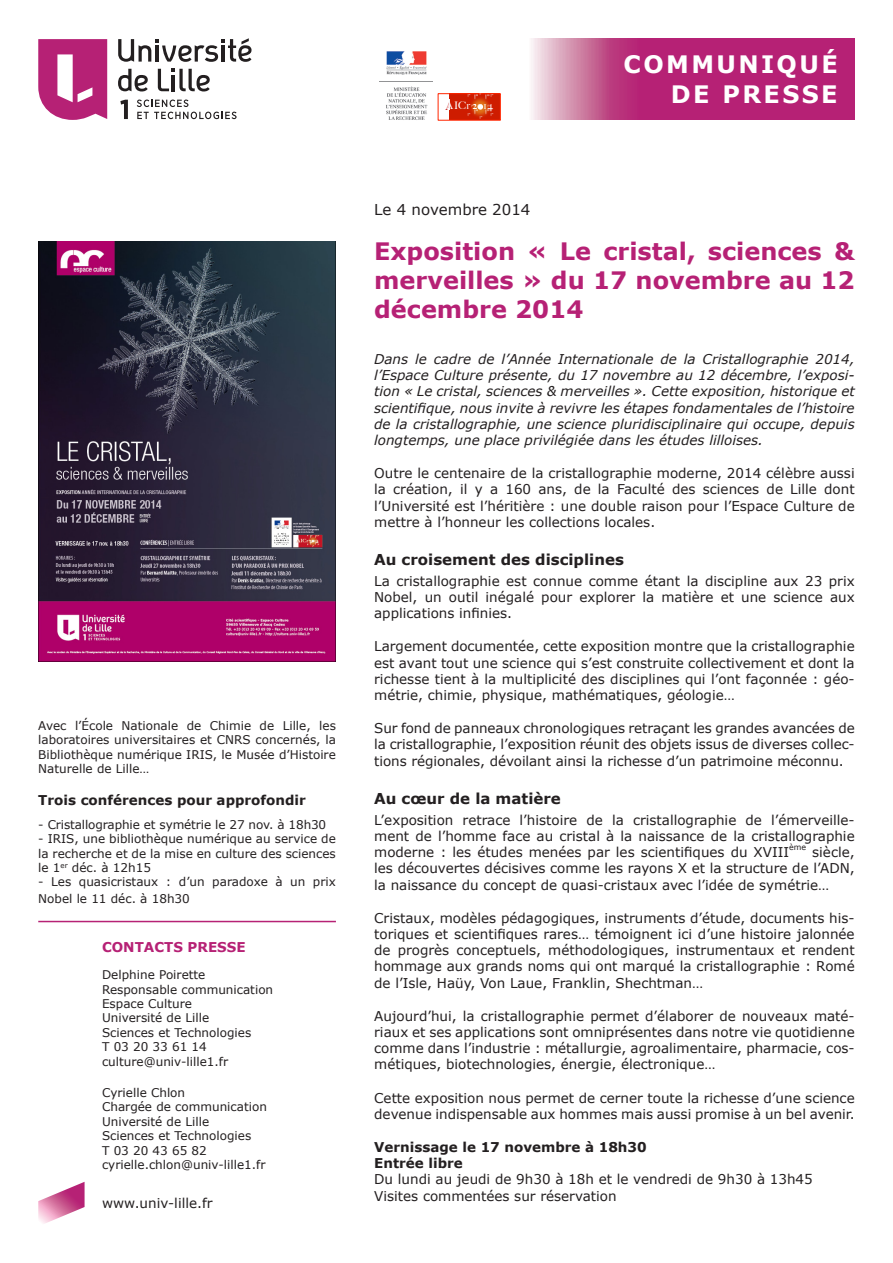
<style>
.page{position:relative;width:893px;height:1263px;background:#fff}
.page>*{position:absolute;margin:0;border:0;box-sizing:border-box;transform-origin:0 0}
.TITRE{font:700 24px/28.8px "Verdana";color:#b62175;text-align:justify}
.TITRE_TÉTIÈRE{font:700 24px/30px "Verdana";letter-spacing:.1em;color:#fff;text-align:right}
.INTER-TITRE{font:700 15px "Verdana";color:#231f20}
.TEXTE_COURANT{font:15px "Verdana";color:#231f20}
.TEXTE_COURANT-2{font:13.5px/16.2px "Verdana";color:#231f20;text-align:justify}
.TEXTE_INTRO{font:italic 13.5px/16.2px "Verdana";color:#231f20;text-align:justify}
.INTER-TITRE-2{font:13.5px/16.2px "Verdana";color:#231f20;text-align:justify}
.TEXTE_BOLD{font:13.5px "Verdana";color:#231f20}
.TEXTE_BOLD-2{font:700 13.5px "Verdana";color:#231f20}
.OURS{font:13.5px "Verdana";color:#231f20}
.TITRE_SOUS-PARTIE{font:700 13.5px "Verdana";color:#b62175}
.TEXTE_BOLD-3{font:12px/14.4px "Verdana";color:#231f20;text-align:justify}
.OURS-2{font:12px/14.4px "Verdana";color:#231f20}
.t1{font:500 10.35px "Big Caslon";letter-spacing:.04em;color:#fff}
.TEXTE_COURANT-3{font:7.8px "Verdana";color:#231f20}
.t2{font:6.6px "Calibri";color:#fff}
.t3{font:4.2px "Calibri";color:#fff}
.t4{font:3.3px "Calibri";color:#fff}
.s1{font-family:"Baskerville";font-weight:400;font-size:11.55px;color:#c00000}
.s2{font-family:"Calibri";font-weight:400;font-size:11.55px;color:#ce1c00}
</style>
<div class="page">
<img style="left:38px;top:241px;width:298px;height:421px">
<img style="left:380px;top:51px;width:53px;height:69px">
<img style="left:438px;top:94px;width:62px;height:26px">
<hr style="left:445px;top:99px;width:4px;height:11px;background:#fff">
<svg style="left:478px;top:104px;width:5px;height:6px"></svg>
<svg style="left:137px;top:100px;width:100px;height:19px"></svg>
<svg style="left:120px;top:100px;width:8px;height:19px"></svg>
<svg style="left:38px;top:39px;width:69px;height:81px"></svg>
<svg style="left:118px;top:69px;width:30px;height:22px"></svg>
<svg style="left:158px;top:69px;width:52px;height:22px"></svg>
<svg style="left:118px;top:38px;width:134px;height:24px"></svg>
<svg style="left:38px;top:1182px;width:47px;height:42px"></svg>
<svg style="left:531px;top:38px;width:324px;height:82px;background:#be4085"></svg>
<hr style="left:38px;top:921px;width:298px;height:1px;background:#b62175">
<p class="TEXTE_BOLD-3" style="left:38px;top:718px;width:299px">Avec l’École Nationale de Chimie de Lille, les laboratoires universitaires et CNRS concernés, la Bibliothèque numérique IRIS, le Musée d’Histoire Naturelle de Lille…</p>
<p class="TEXTE_BOLD-2" style="left:38px;top:792px;width:269px">Trois conférences pour approfondir</p>
<p class="TEXTE_BOLD-3" style="left:38px;top:817px;width:289px">- Cristallographie et symétrie le 27 nov. à 18h30</p>
<p class="TEXTE_BOLD-3" style="left:38px;top:831px;width:299px">- IRIS, une bibliothèque numérique au service de la recherche et de la mise en culture des sciences le 1<sup>er</sup> déc. à 12h15</p>
<p class="TEXTE_BOLD-3" style="left:38px;top:873px;width:299px;line-height:16.2px">- Les quasicristaux : d’un paradoxe à un prix<br>Nobel le 11 déc. à 18h30</p>
<p class="TITRE_SOUS-PARTIE" style="left:102px;top:938px;width:145px">CONTACTS PRESSE</p>
<p class="OURS-2" style="left:102px;top:967px;width:173px">Delphine Poirette<br>Responsable communication</p>
<p class="OURS-2" style="left:102px;top:996px;width:109px">Espace Culture<br>Université de Lille</p>
<p class="OURS-2" style="left:102px;top:1025px;width:151px">Sciences et Technologies</p>
<p class="OURS-2" style="left:102px;top:1039px;width:128px">T 03 20 33 61 14 culture@univ-lille1.fr</p>
<p class="OURS-2" style="left:102px;top:1085px;width:166px">Cyrielle Chlon<br>Chargée de communication<br>Université de Lille</p>
<p class="OURS-2" style="left:102px;top:1128px;width:165px">Sciences et Technologies<br>T 03 20 43 65 82 cyrielle.chlon@univ-lille1.fr</p>
<p class="OURS" style="left:102px;top:1194px;width:112px">www.univ-lille.fr</p>
<p class="t3" style="left:479px;top:91px;width:5px">!"</p>
<p class="t3" style="left:467px;top:93px;width:5px">!"</p>
<p class="t3" style="left:467px;top:112px;width:5px">!"</p>
<p class="t3" style="left:490px;top:93px;width:5px">!"</p>
<p class="t3" style="left:490px;top:112px;width:5px">!"</p>
<p class="t2" style="left:485px;top:93px;width:6px">!"</p>
<p class="t2" style="left:474px;top:93px;width:6px">!"</p>
<p class="t2" style="left:474px;top:107px;width:17px">!" !"</p>
<p class="t1" style="left:445px;top:97px;width:49px"><span class="s1">A</span><span class="s2">"</span>ICr 2 014</p>
<p class="t4" style="left:471px;top:104px;width:4px">!"</p>
<p class="t4" style="left:488px;top:104px;width:4px">!"</p>
<p class="t3" style="left:479px;top:115px;width:5px">!"</p>
<p class="TITRE_TÉTIÈRE" style="left:624px;top:49px;width:216px">COMMUNIQUÉ<br>DE PRESSE</p>
<p class="TEXTE_COURANT" style="left:374px;top:200px;width:158px">Le 4 novembre 2014</p>
<p class="TITRE" style="left:374px;top:236px;width:482px">Exposition « Le cristal, sciences &amp; merveilles » du 17 novembre au 12 décembre 2014</p>
<p class="TEXTE_INTRO" style="left:374px;top:350px;width:482px">Dans le cadre de l’Année Internationale de la Cristallographie 2014, l’Espace Culture présente, du 17 novembre au 12 décembre, l’exposi&shy;tion « Le cristal, sciences &amp; merveilles ». Cette exposition, historique et scientifique, nous invite à revivre les étapes fondamentales de l’histoire de la cristallographie, une science pluridisciplinaire qui occupe, depuis longtemps, une place privilégiée dans les études lilloises.</p>
<p class="INTER-TITRE-2" style="left:374px;top:465px;width:482px">Outre le centenaire de la cristallographie moderne, 2014 célèbre aussi la création, il y a 160 ans, de la Faculté des sciences de Lille dont l’Université est l’héritière : une double raison pour l’Espace Culture de mettre à l’honneur les collections locales.</p>
<p class="INTER-TITRE" style="left:374px;top:550px;width:251px">Au croisement des disciplines</p>
<p class="TEXTE_COURANT-2" style="left:374px;top:572px;width:482px">La cristallographie est connue comme étant la discipline aux 23 prix Nobel, un outil inégalé pour explorer la matière et une science aux applications infinies.</p>
<p class="TEXTE_COURANT-2" style="left:374px;top:638px;width:482px">Largement documentée, cette exposition montre que la cristallographie est avant tout une science qui s’est construite collectivement et dont la richesse tient à la multiplicité des disciplines qui l’ont façonnée : géo&shy;métrie, chimie, physique, mathématiques, géologie…</p>
<p class="TEXTE_COURANT-2" style="left:374px;top:720px;width:482px">Sur fond de panneaux chronologiques retraçant les grandes avancées de la cristallographie, l’exposition réunit des objets issus de diverses collec&shy;tions régionales, dévoilant ainsi la richesse d’un patrimoine méconnu.</p>
<p class="INTER-TITRE" style="left:374px;top:789px;width:188px">Au cœur de la matière</p>
<p class="TEXTE_COURANT-2" style="left:374px;top:811px;width:482px">L’exposition retrace l’histoire de la cristallographie de l’émerveille&shy;ment de l’homme face au cristal à la naissance de la cristallographie moderne : les études menées par les scientifiques du XVIII</p>
<p class="TEXTE_COURANT-3" style="left:789px;top:842px;width:19px">ème</p>
<p class="TEXTE_COURANT-2" style="left:374px;top:844px;width:482px;text-indent:438px">siècle, les découvertes décisives comme les rayons X et la structure de l’ADN, la naissance du concept de quasi-cristaux avec l’idée de symétrie…</p>
<p class="TEXTE_COURANT-2" style="left:374px;top:909px;width:482px">Cristaux, modèles pédagogiques, instruments d’étude, documents his&shy;toriques et scientifiques rares… témoignent ici d’une histoire jalonnée de progrès conceptuels, méthodologiques, instrumentaux et rendent hommage aux grands noms qui ont marqué la cristallographie : Romé de l’Isle, Haüy, Von Laue, Franklin, Shechtman…</p>
<p class="TEXTE_COURANT-2" style="left:374px;top:1007px;width:482px">Aujourd’hui, la cristallographie permet d’élaborer de nouveaux maté&shy;riaux et ses applications sont omniprésentes dans notre vie quotidienne comme dans l’industrie : métallurgie, agroalimentaire, pharmacie, cos&shy;métiques, biotechnologies, énergie, électronique…</p>
<p class="TEXTE_COURANT-2" style="left:374px;top:1089px;width:482px">Cette exposition nous permet de cerner toute la richesse d’une science devenue indispensable aux hommes mais aussi promise à un bel avenir.</p>
<p class="TEXTE_BOLD-2" style="left:374px;top:1138px;width:274px">Vernissage le 17 novembre à 18h30</p>
<p class="TEXTE_BOLD-2" style="left:374px;top:1155px;width:90px">Entrée libre</p>
<p class="TEXTE_BOLD" style="left:374px;top:1171px;width:440px">Du lundi au jeudi de 9h30 à 18h et le vendredi de 9h30 à 13h45</p>
<p class="TEXTE_BOLD" style="left:374px;top:1187px;width:244px">Visites commentées sur réservation</p>
</div>
